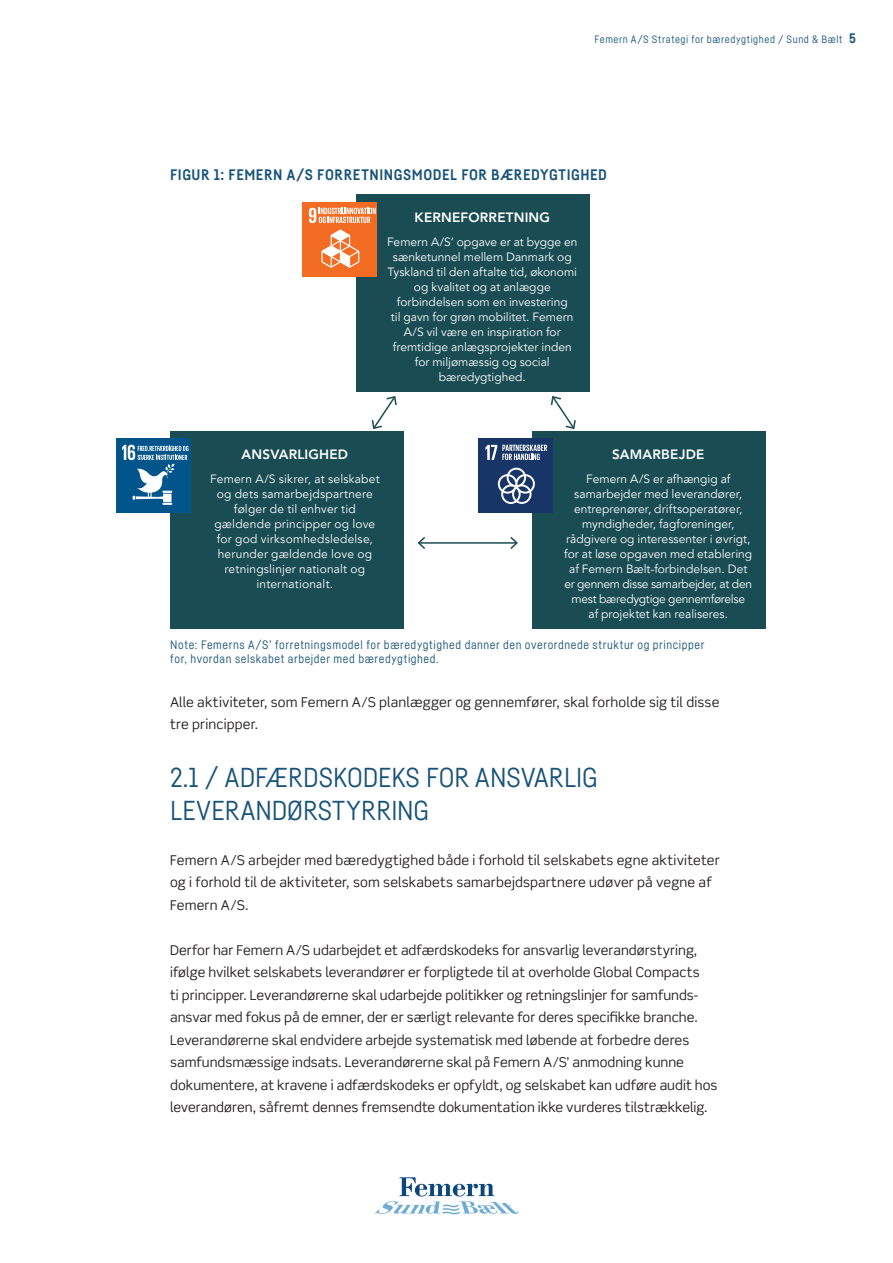
<style>
.page{position:relative;width:893px;height:1263px;background:#fff}
.page>*{position:absolute;margin:0;border:0;box-sizing:border-box;transform-origin:0 0}
.t1{font:27px/32.4px "Fabrikat";color:#185379}
.t2{font:700 15px "Fabrikat";letter-spacing:.035em;color:#185379}
.t3{font:13.5px/22.5px "Scene Std";color:#231f20}
.t4{font:800 13.5px "Avenir LT Pro";letter-spacing:.015em;color:#fff}
.t5{font:12px/15px "Avenir LT Pro";color:#fff;text-align:center}
.t6{font:12px/13.8px "Fabrikat";letter-spacing:.05em;color:#185379}
.t7{font:10.5px "Fabrikat";letter-spacing:.055em;color:#185379}
.s1{font-weight:700;font-size:13.5px}
</style>
<div class="page">
<svg style="left:375px;top:1177px;width:143px;height:37px"></svg>
<div style="left:356px;top:194px;width:234px;height:198px;background:#194c53"></div>
<div style="left:303px;top:202px;width:74px;height:74px;background:#f36c24"></div>
<svg style="left:321px;top:229px;width:38px;height:39px"></svg>
<svg style="left:309px;top:208px;width:67px;height:15px"></svg>
<div style="left:170px;top:431px;width:234px;height:197px;background:#194c53"></div>
<div style="left:116px;top:439px;width:75px;height:74px;background:#01558a"></div>
<svg style="left:122px;top:445px;width:66px;height:60px"></svg>
<div style="left:532px;top:431px;width:234px;height:197px;background:#194c53"></div>
<div style="left:479px;top:439px;width:74px;height:74px;background:#183567"></div>
<svg style="left:498px;top:468px;width:37px;height:36px"></svg>
<svg style="left:485px;top:445px;width:62px;height:15px"></svg>
<svg style="left:371px;top:396px;width:26px;height:34px"></svg>
<svg style="left:550px;top:396px;width:26px;height:33px"></svg>
<hr style="left:419px;top:542px;width:98px;height:2px;background:#194c53">
<svg style="left:417px;top:537px;width:10px;height:12px"></svg>
<svg style="left:509px;top:537px;width:9px;height:12px"></svg>
<p class="t7" style="left:595px;top:33px;width:263px">Femern A/S Strategi for bæredygtighed / Sund &amp; Bælt <span class="s1">5</span></p>
<p class="t2" style="left:170px;top:166px;width:438px">FIGUR 1: FEMERN A/S FORRETNINGSMODEL FOR BÆREDYGTIGHED</p>
<p class="t4" style="left:415px;top:209px;width:137px">KERNEFORRETNING</p>
<p class="t5" style="left:387px;top:234px;width:192px">Femern A/S’ opgave er at bygge en sænketunnel mellem Danmark og<br>Tyskland til den aftalte tid, økonomi og kvalitet og at anlægge forbindelsen som en investering<br>til gavn for grøn mobilitet. Femern<br>A/S vil være en inspiration for fremtidige anlægsprojekter inden for miljømæssig og social bæredygtighed.</p>
<p class="t4" style="left:612px;top:446px;width:94px">SAMARBEJDE</p>
<p class="t5" style="left:564px;top:471px;width:189px">Femern A/S er afhængig af samarbejder med leverandører, entreprenører, driftsoperatører, myndigheder, fagforeninger, rådgivere og interessenter i øvrigt, for at løse opgaven med etablering af Femern Bælt-forbindelsen. Det er gennem disse samarbejder, at den mest bæredygtige gennemførelse<br>af projektet kan realiseres.</p>
<p class="t6" style="left:170px;top:638px;width:536px">Note: Femerns A/S’ forretningsmodel for bæredygtighed danner den overordnede struktur og principper for, hvordan selskabet arbejder med bæredygtighed.</p>
<p class="t4" style="left:242px;top:446px;width:108px">ANSVARLIGHED</p>
<p class="t5" style="left:210px;top:471px;width:171px">Femern A/S sikrer, at selskabet og dets samarbejdspartnere følger de til enhver tid gældende principper og love for god virksomhedsledelse, herunder gældende love og retningslinjer nationalt og internationalt.</p>
<p class="t3" style="left:170px;top:691px;width:551px">Alle aktiviteter, som Femern A/S planlægger og gennemfører, skal forholde sig til disse tre principper.</p>
<h1 class="t1" style="left:170px;top:761px;width:429px">2.1 / ADFÆRDSKODEKS FOR ANSVARLIG<br>LEVERANDØRSTYRRING</h1>
<p class="t3" style="left:170px;top:848px;width:551px">Femern A/S arbejder med bæredygtighed både i forhold til selskabets egne aktiviteter og i forhold til de aktiviteter, som selskabets samarbejdspartnere udøver på vegne af<br>Femern A/S.</p>
<p class="t3" style="left:170px;top:938px;width:549px">Derfor har Femern A/S udarbejdet et adfærdskodeks for ansvarlig leverandørstyring, ifølge hvilket selskabets leverandører er forpligtede til at overholde Global Compacts<br>ti principper. Leverandørerne skal udarbejde politikker og retningslinjer for samfunds&shy;ansvar med fokus på de emner, der er særligt relevante for deres specifikke branche.<br>Leverandørerne skal endvidere arbejde systematisk med løbende at forbedre deres samfundsmæssige indsats. Leverandørerne skal på Femern A/S’ anmodning kunne dokumentere, at kravene i adfærdskodeks er opfyldt, og selskabet kan udføre audit hos leverandøren, såfremt dennes fremsendte dokumentation ikke vurderes tilstrækkelig.</p>
</div>
